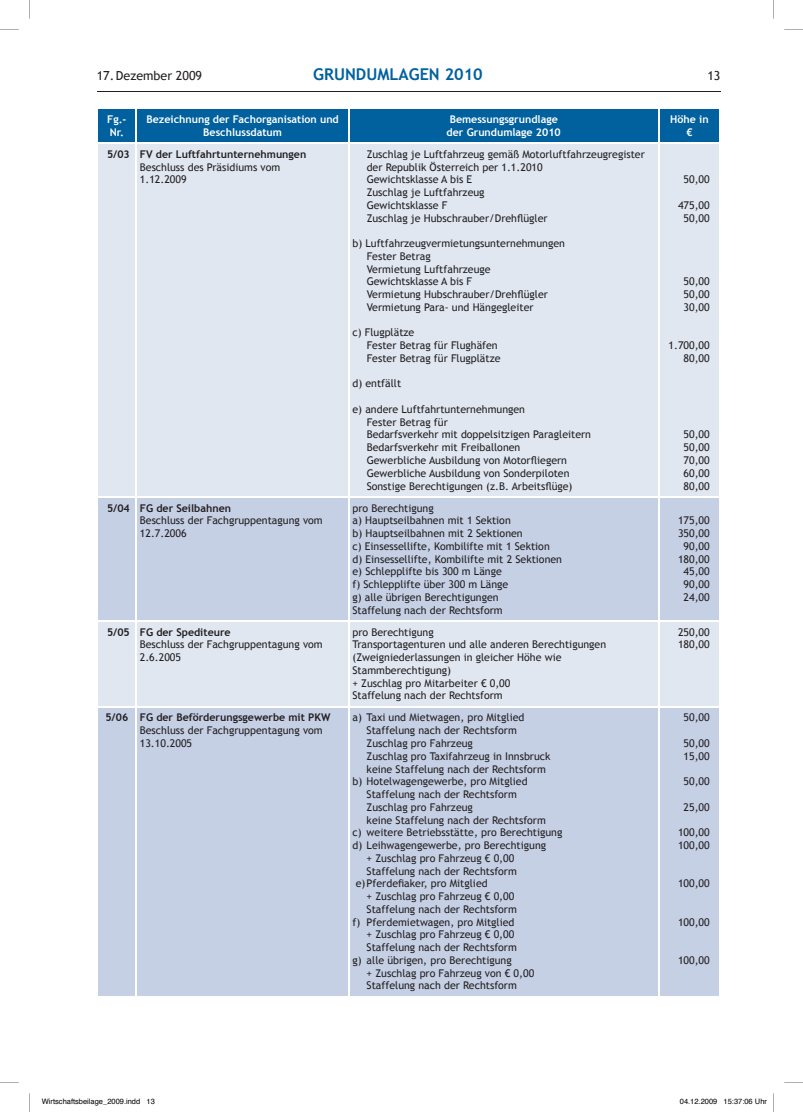
<style>
.page{position:relative;width:803px;height:1112px;background:#fff}
.page>*{position:absolute;margin:0;border:0;box-sizing:border-box;transform-origin:0 0}
.t1{font:700 16.25px "Trebuchet MS";color:#01619e}
.t2{font:12.5px "Trebuchet MS";color:#231f20}
.t3{font:10.62px/12.8px "Trebuchet MS";color:#231f20}
.t4{font:700 10.62px "Trebuchet MS";color:#231f20}
.t5{font:700 10.62px/12.8px "Trebuchet MS";color:#fff}
.t6{font:7.5px "Helvetica";color:#000}
</style>
<div class="page">
<hr style="left:97px;top:91px;width:623px;height:1px;background:#231f20">
<div style="left:98px;top:109px;width:621px;height:33px;background:#01619e"></div>
<div style="left:98px;top:144px;width:621px;height:352px;background:#e0e7f1"></div>
<svg style="left:98px;top:498px;width:621px;height:497px;background:#c9d4e7"></svg>
<hr style="left:136px;top:143px;width:1px;height:353px;background:#fff">
<hr style="left:348px;top:143px;width:2px;height:353px;background:#fff">
<hr style="left:658px;top:143px;width:1px;height:353px;background:#fff">
<hr style="left:136px;top:497px;width:1px;height:123px;background:#fff">
<hr style="left:348px;top:497px;width:2px;height:123px;background:#fff">
<hr style="left:658px;top:497px;width:1px;height:123px;background:#fff">
<hr style="left:97px;top:620px;width:39px;height:1px;background:#fff">
<hr style="left:136px;top:620px;width:213px;height:1px;background:#fff">
<hr style="left:136px;top:621px;width:1px;height:84px;background:#fff">
<hr style="left:349px;top:620px;width:309px;height:1px;background:#fff">
<hr style="left:348px;top:621px;width:2px;height:84px;background:#fff">
<hr style="left:658px;top:620px;width:63px;height:1px;background:#fff">
<hr style="left:658px;top:621px;width:1px;height:84px;background:#fff">
<hr style="left:97px;top:705px;width:39px;height:2px;background:#fff">
<hr style="left:136px;top:705px;width:213px;height:2px;background:#fff">
<hr style="left:136px;top:707px;width:1px;height:288px;background:#fff">
<hr style="left:349px;top:705px;width:309px;height:2px;background:#fff">
<hr style="left:348px;top:707px;width:2px;height:288px;background:#fff">
<hr style="left:658px;top:705px;width:63px;height:2px;background:#fff">
<hr style="left:658px;top:707px;width:1px;height:288px;background:#fff">
<hr style="left:136px;top:109px;width:1px;height:33px;background:#fff">
<hr style="left:348px;top:109px;width:2px;height:33px;background:#fff">
<hr style="left:658px;top:109px;width:1px;height:33px;background:#fff">
<svg style="left:773px;top:0;width:1px;height:19px"></svg>
<svg style="left:29px;top:0;width:1px;height:19px"></svg>
<svg style="left:784px;top:29px;width:19px;height:1px"></svg>
<svg style="left:0;top:29px;width:19px;height:1px"></svg>
<svg style="left:784px;top:1082px;width:19px;height:1px"></svg>
<svg style="left:0;top:1082px;width:19px;height:1px"></svg>
<svg style="left:773px;top:1093px;width:1px;height:18px"></svg>
<svg style="left:29px;top:1093px;width:1px;height:18px"></svg>
<p class="t2" style="left:97px;top:69px;width:107px">17. Dezember 2009</p>
<h1 class="t1" style="left:313px;top:64px;width:171px">GRunDuMlaGen 2010</h1>
<p class="t2" style="left:707px;top:69px;width:15px">13</p>
<p class="t5" style="left:107px;top:113px;width:21px">Fg.- nr.</p>
<p class="t5" style="left:146px;top:113px;width:194px;text-align:center">Bezeichnung der Fachorganisation und<br>Beschlussdatum</p>
<p class="t5" style="left:447px;top:113px;width:116px">Bemessungsgrundlage der Grundumlage 2010</p>
<p class="t5" style="left:670px;top:113px;width:40px;text-align:center">Höhe in €</p>
<p class="t4" style="left:107px;top:147px;width:201px">5/03 FV der luftfahrtunternehmungen</p>
<p class="t3" style="left:140px;top:160px;width:142px">Beschluss des Präsidiums vom<br>1.12.2009</p>
<p class="t3" style="left:367px;top:148px;width:280px">Zuschlag je Luftfahrzeug gemäß Motorluftfahrzeugregister der Republik Österreich per 1.1.2010<br>Gewichtsklasse A bis E<br>Zuschlag je Luftfahrzeug<br>Gewichtsklasse F<br>Zuschlag je Hubschrauber/Drehflügler</p>
<p class="t3" style="left:367px;top:237px;width:200px;text-indent:-14px">b) Luftfahrzeugvermietungsunternehmungen<br>Fester Betrag<br>Vermietung Luftfahrzeuge<br>Gewichtsklasse A bis F<br>Vermietung Hubschrauber/Drehflügler<br>Vermietung Para- und Hängegleiter</p>
<p class="t3" style="left:367px;top:326px;width:135px;text-indent:-14px">c) Flugplätze<br>Fester Betrag für Flughäfen<br>Fester Betrag für Flugplätze</p>
<p class="t3" style="left:352px;top:377px;width:50px">d) entfällt</p>
<p class="t3" style="left:367px;top:403px;width:226px;text-indent:-14px">e) andere Luftfahrtunternehmungen<br>Fester Betrag für<br>Bedarfsverkehr mit doppelsitzigen Paragleitern Bedarfsverkehr mit Freiballonen<br>Gewerbliche Ausbildung von Motorfliegern Gewerbliche Ausbildung von Sonderpiloten Sonstige Berechtigungen (z.B. Arbeitsflüge)</p>
<p class="t3" style="left:684px;top:173px;width:28px">50,00</p>
<p class="t3" style="left:678px;top:199px;width:33px;text-align:center">475,00<br>50,00</p>
<p class="t3" style="left:684px;top:275px;width:28px;text-align:justify">50,00<br>50,00<br>30,00</p>
<p class="t3" style="left:668px;top:339px;width:43px;text-align:right">1.700,00<br>80,00</p>
<p class="t3" style="left:684px;top:428px;width:28px;text-align:justify">50,00<br>50,00<br>70,00<br>60,00<br>80,00</p>
<p class="t4" style="left:107px;top:501px;width:126px">5/04 FG der Seilbahnen</p>
<p class="t3" style="left:140px;top:514px;width:184px">Beschluss der Fachgruppentagung vom<br>12.7.2006</p>
<p class="t3" style="left:352px;top:501px;width:211px">pro Berechtigung<br>a) Hauptseilbahnen mit 1 Sektion<br>b) Hauptseilbahnen mit 2 Sektionen<br>c) Einsessellifte, Kombilifte mit 1 Sektion d) Einsessellifte, Kombilifte mit 2 Sektionen e) Schlepplifte bis 300 m Länge<br>f) Schlepplifte über 300 m Länge<br>g) alle übrigen Berechtigungen<br>Staffelung nach der Rechtsform</p>
<p class="t3" style="left:678px;top:514px;width:33px;text-align:center">175,00<br>350,00<br>90,00<br>180,00<br>45,00<br>90,00<br>24,00</p>
<p class="t4" style="left:107px;top:625px;width:125px">5/05 FG der Spediteure</p>
<p class="t3" style="left:140px;top:638px;width:184px">Beschluss der Fachgruppentagung vom<br>2.6.2005</p>
<p class="t3" style="left:352px;top:625px;width:255px">pro Berechtigung<br>Transportagenturen und alle anderen Berechtigungen (Zweigniederlassungen in gleicher Höhe wie Stammberechtigung)<br>+ Zuschlag pro Mitarbeiter € 0,00<br>Staffelung nach der Rechtsform</p>
<p class="t3" style="left:678px;top:625px;width:33px">250,00<br>180,00</p>
<p class="t4" style="left:105px;top:710px;width:226px">5/06 FG der Beförderungsgewerbe mit PKW</p>
<p class="t3" style="left:140px;top:724px;width:184px">Beschluss der Fachgruppentagung vom<br>13.10.2005</p>
<p class="t3" style="left:352px;top:711px;width:173px">a) Taxi und Mietwagen, pro Mitglied</p>
<p class="t3" style="left:367px;top:724px;width:152px">Staffelung nach der Rechtsform</p>
<p class="t3" style="left:367px;top:736px;width:108px">Zuschlag pro Fahrzeug</p>
<p class="t3" style="left:367px;top:749px;width:185px">Zuschlag pro Taxifahrzeug in Innsbruck</p>
<p class="t3" style="left:367px;top:762px;width:181px">keine Staffelung nach der Rechtsform</p>
<p class="t3" style="left:352px;top:775px;width:177px">b) Hotelwagengewerbe, pro Mitglied</p>
<p class="t3" style="left:367px;top:787px;width:152px">Staffelung nach der Rechtsform</p>
<p class="t3" style="left:367px;top:800px;width:108px">Zuschlag pro Fahrzeug</p>
<p class="t3" style="left:367px;top:813px;width:181px">keine Staffelung nach der Rechtsform</p>
<p class="t3" style="left:352px;top:826px;width:211px">c) weitere Betriebsstätte, pro Berechtigung</p>
<p class="t3" style="left:352px;top:838px;width:195px">d) Leihwagengewerbe, pro Berechtigung</p>
<p class="t3" style="left:367px;top:851px;width:149px">+ Zuschlag pro Fahrzeug € 0,00</p>
<p class="t3" style="left:367px;top:864px;width:152px">Staffelung nach der Rechtsform</p>
<p class="t3" style="left:356px;top:877px;width:134px">e) Pferdefiaker, pro Mitglied</p>
<p class="t3" style="left:367px;top:889px;width:149px">+ Zuschlag pro Fahrzeug € 0,00</p>
<p class="t3" style="left:367px;top:902px;width:152px">Staffelung nach der Rechtsform</p>
<p class="t3" style="left:352px;top:915px;width:163px">f) Pferdemietwagen, pro Mitglied</p>
<p class="t3" style="left:367px;top:928px;width:149px">+ Zuschlag pro Fahrzeug € 0,00</p>
<p class="t3" style="left:367px;top:940px;width:152px">Staffelung nach der Rechtsform</p>
<p class="t3" style="left:352px;top:953px;width:161px">g) alle übrigen, pro Berechtigung</p>
<p class="t3" style="left:367px;top:966px;width:169px">+ Zuschlag pro Fahrzeug von € 0,00</p>
<p class="t3" style="left:367px;top:979px;width:152px">Staffelung nach der Rechtsform</p>
<p class="t3" style="left:683px;top:711px;width:28px">50,00</p>
<p class="t3" style="left:683px;top:736px;width:28px">50,00<br>15,00</p>
<p class="t3" style="left:683px;top:775px;width:28px">50,00</p>
<p class="t3" style="left:683px;top:800px;width:28px">25,00</p>
<p class="t3" style="left:678px;top:826px;width:33px">100,00<br>100,00</p>
<p class="t3" style="left:678px;top:877px;width:33px">100,00</p>
<p class="t3" style="left:678px;top:915px;width:33px">100,00</p>
<p class="t3" style="left:678px;top:953px;width:33px">100,00</p>
<p class="t6" style="left:42px;top:1095px;width:114px">Wirtschaftsbeilage_2009.indd 13</p>
<p class="t6" style="left:680px;top:1095px;width:89px">04.12.2009 15:37:06 Uhr</p>
</div>
